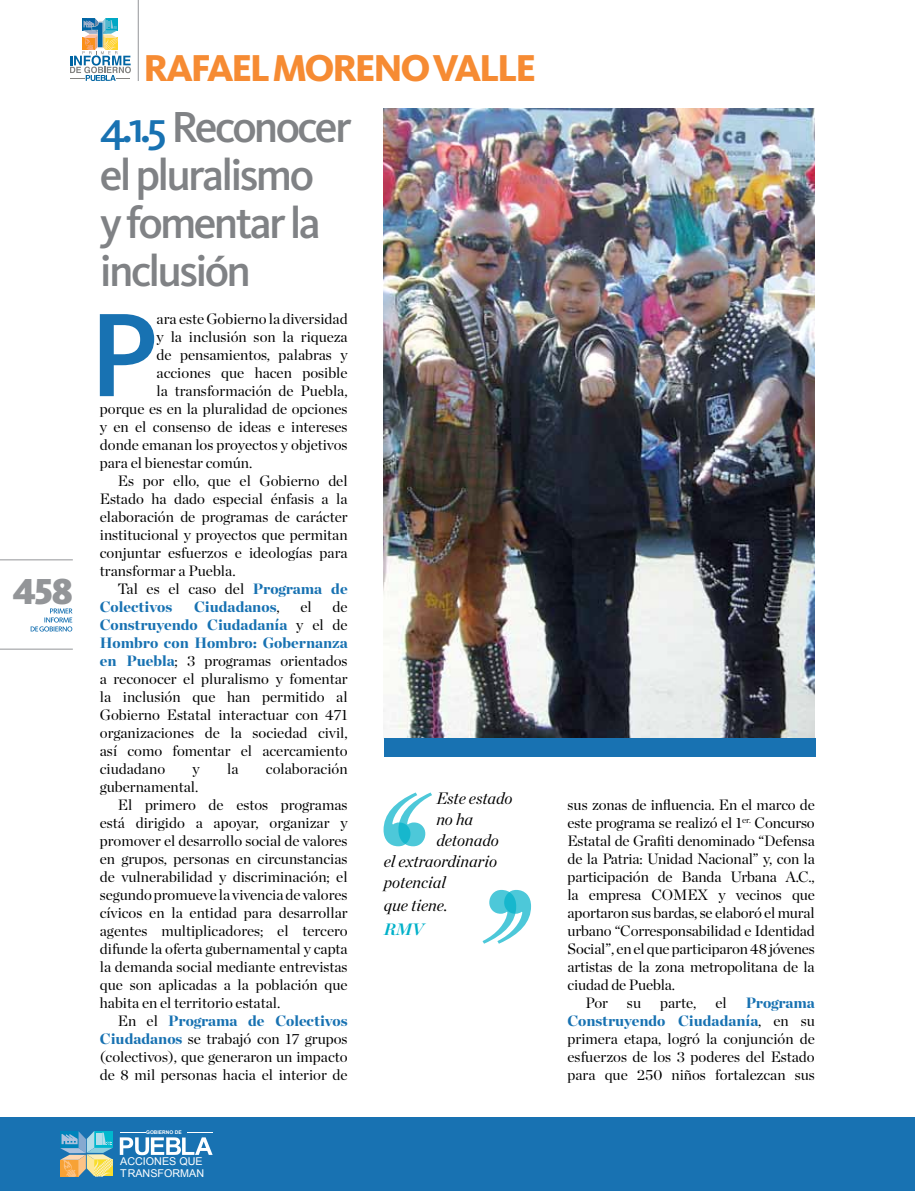
<style>
.page{position:relative;width:915px;height:1191px;background:#fff}
.page>*{position:absolute;margin:0;border:0;box-sizing:border-box;transform-origin:0 0}
.t1{font:500 123.15px "Kievit OT";color:#1872b2}
.t2{font:500 45px/48px "Kievit OT";letter-spacing:-.06em;color:#808285}
.t3{font:800 38.85px "Kievit OT";letter-spacing:-.06em;color:#f68b33}
.t4{font:900 37.5px "Kievit OT";color:#939598}
.t5{font:italic 16.5px/24px "Chronicle Display";color:#000}
.t6{font:15px/18px "Chronicle Display";color:#000;text-align:justify}
.t7{font:900 15px "Chronicle Display";color:#1872b2}
.t8{font:10.8px/12px "Arial";color:#fff}
.t9{font:700 4.95px "Arial";color:#fff}
.s1{color:#1872b2}
.s2{font-weight:900;color:#1872b2}
.s3{font-weight:400;color:#000}
.s4{font-weight:700;color:#00b1c9}
</style>
<div class="page">
<div style="left:0;top:1117px;width:914px;height:74px;background:#1872b2"></div>
<svg style="left:120px;top:1132px;width:92px;height:23px"></svg>
<svg style="left:60px;top:1131px;width:53px;height:46px;background:#98b7a6"></svg>
<hr style="left:138px;top:0;width:1px;height:81px;background:#939598">
<svg style="left:70px;top:18px;width:61px;height:63px"></svg>
<hr style="left:0;top:559px;width:73px;height:1px;background:#939598">
<hr style="left:0;top:649px;width:73px;height:1px;background:#939598">
<svg style="left:31px;top:608px;width:41px;height:23px"></svg>
<img style="left:383px;top:108px;width:431px;height:630px">
<div style="left:384px;top:738px;width:430px;height:18px;background:#1872b2"></div>
<svg style="left:383px;top:792px;width:49px;height:54px"></svg>
<svg style="left:482px;top:890px;width:49px;height:53px"></svg>
<p class="t4" style="left:12px;top:568px;width:62px">458</p>
<p class="t3" style="left:144px;top:45px;width:394px">RAFAEL MORENO VALLE</p>
<p class="t2" style="left:100px;top:103px;width:253px"><span class="s1">4.1.5</span> Reconocer el pluralismo<br>y fomentar la inclusión</p>
<p class="t1" style="left:89px;top:280px;width:72px">P</p>
<p class="t6" style="left:157px;top:310px;width:192px">ara este Gobierno la diversidad</p>
<p class="t6" style="left:157px;top:328px;width:192px">y la inclusión son la riqueza</p>
<p class="t6" style="left:157px;top:346px;width:192px">de pensamientos, palabras y</p>
<p class="t6" style="left:157px;top:364px;width:192px">acciones que hacen posible</p>
<p class="t6" style="left:157px;top:382px;width:192px">la transformación de Puebla,</p>
<p class="t6" style="left:100px;top:400px;width:249px">porque es en la pluralidad de opciones</p>
<p class="t6" style="left:100px;top:418px;width:249px">y en el consenso de ideas e intereses</p>
<p class="t6" style="left:100px;top:436px;width:249px">donde emanan los proyectos y objetivos</p>
<p class="t6" style="left:100px;top:454px;width:154px">para el bienestar común.</p>
<p class="t6" style="left:118px;top:472px;width:231px">Es por ello, que el Gobierno del</p>
<p class="t6" style="left:100px;top:490px;width:249px">Estado ha dado especial énfasis a la</p>
<p class="t6" style="left:100px;top:508px;width:249px">elaboración de programas de carácter</p>
<p class="t6" style="left:100px;top:526px;width:249px">institucional y proyectos que permitan</p>
<p class="t6" style="left:100px;top:544px;width:249px">conjuntar esfuerzos e ideologías para</p>
<p class="t6" style="left:100px;top:562px;width:137px">transformar a Puebla.</p>
<p class="t6" style="left:118px;top:580px;width:231px">Tal es el caso del <span class="s2">Programa de</span></p>
<p class="t7" style="left:100px;top:598px;width:74px">Colectivos</p>
<p class="t7" style="left:194px;top:598px;width:87px">Ciudadanos<span class="s3">,</span></p>
<p class="t6" style="left:300px;top:598px;width:13px">el</p>
<p class="t6" style="left:100px;top:598px;width:249px;text-indent:233px">de <span class="s2">Construyendo Ciudadanía</span> y el de <span class="s2">Hombro con Hombro: Gobernanza en Puebla</span>; 3 programas orientados a reconocer el pluralismo y fomentar la inclusión que han permitido al Gobierno Estatal interactuar con 471 organizaciones de la sociedad civil, así como fomentar el acercamiento ciudadano</p>
<p class="t6" style="left:192px;top:760px;width:9px">y</p>
<p class="t6" style="left:227px;top:760px;width:13px">la</p>
<p class="t6" style="left:266px;top:760px;width:83px">colaboración</p>
<p class="t6" style="left:100px;top:778px;width:100px">gubernamental.</p>
<p class="t6" style="left:118px;top:796px;width:231px">El primero de estos programas</p>
<p class="t6" style="left:100px;top:814px;width:249px">está dirigido a apoyar, organizar y</p>
<p class="t6" style="left:100px;top:832px;width:249px">promover el desarrollo social de valores</p>
<p class="t6" style="left:100px;top:850px;width:249px">en grupos, personas en circunstancias</p>
<p class="t6" style="left:100px;top:868px;width:249px">de vulnerabilidad y discriminación; el</p>
<p class="t6" style="left:100px;top:886px;width:249px">segundo promueve la vivencia de valores</p>
<p class="t6" style="left:100px;top:904px;width:249px">cívicos en la entidad para desarrollar</p>
<p class="t6" style="left:100px;top:922px;width:249px">agentes multiplicadores; el tercero</p>
<p class="t6" style="left:100px;top:940px;width:249px">difunde la oferta gubernamental y capta</p>
<p class="t6" style="left:100px;top:958px;width:249px">la demanda social mediante entrevistas</p>
<p class="t6" style="left:100px;top:976px;width:249px">que son aplicadas a la población que</p>
<p class="t6" style="left:100px;top:994px;width:182px">habita en el territorio estatal.</p>
<p class="t7" style="left:118px;top:1012px;width:231px"><span class="s3">En el</span> Programa de Colectivos</p>
<p class="t6" style="left:100px;top:1030px;width:249px"><span class="s2">Ciudadanos</span> se trabajó con 17 grupos</p>
<p class="t6" style="left:100px;top:1048px;width:249px">(colectivos), que generaron un impacto</p>
<p class="t6" style="left:100px;top:1066px;width:249px">de 8 mil personas hacia el interior de</p>
<p class="t9" style="left:146px;top:1129px;width:37px">GOBIERNO DE</p>
<p class="t8" style="left:120px;top:1155px;width:85px">ACCIONES QUE<br>TRANSFORMAN</p>
<p class="t5" style="left:436px;top:786px;width:78px">Este estado</p>
<p class="t5" style="left:436px;top:807px;width:38px">no ha</p>
<p class="t5" style="left:436px;top:828px;width:64px">detonado</p>
<p class="t5" style="left:383px;top:849px;width:115px">el extraordinario</p>
<p class="t5" style="left:383px;top:870px;width:64px">potencial</p>
<p class="t5" style="left:383px;top:892px;width:65px">que tiene.<br><span class="s4">RMV</span></p>
<p class="t6" style="left:567px;top:796px;width:249px">sus zonas de influencia. En el marco de</p>
<p class="t6" style="left:567px;top:814px;width:249px">este programa se realizó el 1<sup>er.</sup> Concurso</p>
<p class="t6" style="left:567px;top:832px;width:249px">Estatal de Grafiti denominado “Defensa</p>
<p class="t6" style="left:567px;top:850px;width:249px">de la Patria: Unidad Nacional” y, con la</p>
<p class="t6" style="left:567px;top:868px;width:249px">participación de Banda Urbana A.C.,</p>
<p class="t6" style="left:567px;top:886px;width:249px">la empresa COMEX y vecinos que</p>
<p class="t6" style="left:567px;top:904px;width:249px">aportaron sus bardas, se elaboró el mural</p>
<p class="t6" style="left:567px;top:922px;width:249px">urbano “Corresponsabilidad e Identidad</p>
<p class="t6" style="left:567px;top:940px;width:249px">Social”, en el que participaron 48 jóvenes</p>
<p class="t6" style="left:567px;top:958px;width:249px">artistas de la zona metropolitana de la</p>
<p class="t6" style="left:567px;top:976px;width:109px">ciudad de Puebla.</p>
<p class="t6" style="left:585px;top:994px;width:24px">Por</p>
<p class="t6" style="left:626px;top:994px;width:16px">su</p>
<p class="t6" style="left:660px;top:994px;width:38px">parte,</p>
<p class="t6" style="left:715px;top:994px;width:13px">el</p>
<p class="t6" style="left:567px;top:994px;width:249px;text-indent:178px"><span class="s2">Programa Construyendo Ciudadanía</span>, en su primera etapa, logró la conjunción de esfuerzos de los 3 poderes del Estado para que 250 niños fortalezcan sus</p>
</div>
